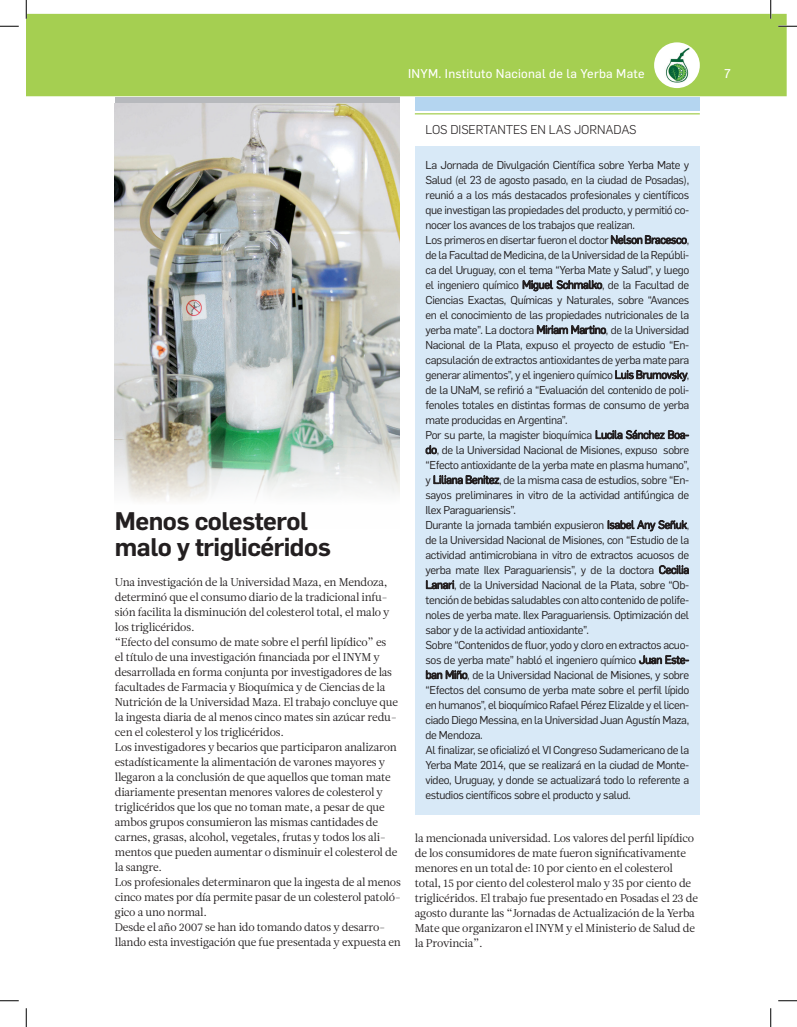
<style>
.page{position:relative;width:797px;height:1027px;background:#fff}
.page>*{position:absolute;margin:0;border:0;box-sizing:border-box;transform-origin:0 0}
.t1{font:600 25px/26.2px "Flama";letter-spacing:-.02em;color:#231f20}
.t2{font:12.5px "Flama Basic";letter-spacing:.02em;color:#fff}
.t3{font:300 12.5px "Flama";letter-spacing:-.005em;color:#231f20}
.t4{font:11.25px/15px "Flama";letter-spacing:-.03em;color:#231f20}
.t5{font:11.25px/15px "Leitura News Roman 1";letter-spacing:-.02em;color:#231f20}
</style>
<div class="page">
<img style="left:115px;top:103px;width:285px;height:398px">
<div style="left:415px;top:146px;width:284px;height:669px;background:#d8e9f7"></div>
<svg style="left:611px;top:235px;width:76px;height:9px"></svg>
<svg style="left:522px;top:280px;width:80px;height:11px"></svg>
<svg style="left:537px;top:325px;width:69px;height:9px"></svg>
<svg style="left:615px;top:370px;width:72px;height:11px"></svg>
<svg style="left:595px;top:430px;width:94px;height:9px"></svg>
<svg style="left:425px;top:445px;width:12px;height:9px"></svg>
<svg style="left:433px;top:475px;width:66px;height:9px"></svg>
<svg style="left:608px;top:520px;width:79px;height:11px"></svg>
<svg style="left:659px;top:565px;width:30px;height:9px"></svg>
<svg style="left:426px;top:580px;width:28px;height:9px"></svg>
<svg style="left:639px;top:655px;width:50px;height:9px"></svg>
<svg style="left:426px;top:670px;width:41px;height:9px"></svg>
<div style="left:415px;top:97px;width:284px;height:13px;background:#b4d5f0"></div>
<hr style="left:415px;top:113px;width:284px;height:1px;background:#a5cf51">
<div style="left:26px;top:14px;width:760px;height:82px;background:#a5cf51"></div>
<div style="left:654px;top:42px;width:45px;height:46px;background:#fff;border-radius:50%"></div>
<img style="left:666px;top:48px;width:24px;height:35px">
<svg style="left:0;top:25px;width:19px;height:2px"></svg>
<svg style="left:778px;top:25px;width:19px;height:2px"></svg>
<svg style="left:0;top:1000px;width:19px;height:1px"></svg>
<svg style="left:778px;top:1000px;width:19px;height:1px"></svg>
<svg style="left:25px;top:0;width:2px;height:19px"></svg>
<svg style="left:25px;top:1008px;width:2px;height:19px"></svg>
<svg style="left:770px;top:0;width:1px;height:19px"></svg>
<svg style="left:770px;top:1008px;width:1px;height:19px"></svg>
<p class="t2" style="left:408px;top:65px;width:238px">INYM. Instituto Nacional de la Yerba Mate</p>
<p class="t2" style="left:724px;top:65px;width:8px">7</p>
<h1 class="t1" style="left:115px;top:506px;width:217px">Menos colesterol malo y triglicéridos</h1>
<p class="t5" style="left:115px;top:575px;width:288px">Una investigación de la Universidad Maza, en Mendoza, determinó que el consumo diario de la tradicional infu&shy;sión facilita la disminución del colesterol total, el malo y los triglicéridos.<br>“Efecto del consumo de mate sobre el perfil lipídico” es<br>el título de una investigación financiada por el INYM y desarrollada en forma conjunta por investigadores de las facultades de Farmacia y Bioquímica y de Ciencias de la Nutrición de la Universidad Maza. El trabajo concluye que la ingesta diaria de al menos cinco mates sin azúcar redu&shy;cen el colesterol y los triglicéridos.<br>Los investigadores y becarios que participaron analizaron estadísticamente la alimentación de varones mayores y llegaron a la conclusión de que aquellos que toman mate diariamente presentan menores valores de colesterol y triglicéridos que los que no toman mate, a pesar de que ambos grupos consumieron las mismas cantidades de carnes, grasas, alcohol, vegetales, frutas y todos los ali&shy;mentos que pueden aumentar o disminuir el colesterol de la sangre.<br>Los profesionales determinaron que la ingesta de al menos cinco mates por día permite pasar de un colesterol patoló&shy;gico a uno normal.<br>Desde el año 2007 se han ido tomando datos y desarro&shy;llando esta investigación que fue presentada y expuesta en</p>
<p class="t3" style="left:425px;top:121px;width:212px">LOS DISERTANTES EN LAS JORNADAS</p>
<p class="t4" style="left:425px;top:156px;width:265px">La Jornada de Divulgación Científica sobre Yerba Mate y Salud (el 23 de agosto pasado, en la ciudad de Posadas), reunió a a los más destacados profesionales y científicos que investigan las propiedades del producto, y permitió co&shy;nocer los avances de los trabajos que realizan.<br>Los primeros en disertar fueron el doctor Nelson Bracesco, de la Facultad de Medicina, de la Universidad de la Repúbli&shy;ca del Uruguay, con el tema “Yerba Mate y Salud”, y luego el ingeniero químico Miguel Schmalko, de la Facultad de Ciencias Exactas, Químicas y Naturales, sobre “Avances en el conocimiento de las propiedades nutricionales de la yerba mate”. La doctora Miriam Martino, de la Universidad Nacional de la Plata, expuso el proyecto de estudio “En&shy;capsulación de extractos antioxidantes de yerba mate para generar alimentos”, y el ingeniero químico Luis Brumovsky, de la UNaM, se refirió a “Evaluación del contenido de poli&shy;fenoles totales en distintas formas de consumo de yerba mate producidas en Argentina”.<br>Por su parte, la magister bioquímica Lucila Sánchez Boa&shy;do, de la Universidad Nacional de Misiones, expuso sobre “Efecto antioxidante de la yerba mate en plasma humano”, y Liliana Benitez, de la misma casa de estudios, sobre “En&shy;sayos preliminares in vitro de la actividad antifúngica de Ilex Paraguariensis”.<br>Durante la jornada también expusieron Isabel Any Señuk, de la Universidad Nacional de Misiones, con “Estudio de la actividad antimicrobiana in vitro de extractos acuosos de yerba mate Ilex Paraguariensis”, y de la doctora Cecilia Lanari, de la Universidad Nacional de la Plata, sobre “Ob&shy;tención de bebidas saludables con alto contenido de polife&shy;noles de yerba mate. Ilex Paraguariensis. Optimización del sabor y de la actividad antioxidante”.<br>Sobre “Contenidos de fluor, yodo y cloro en extractos acuo&shy;sos de yerba mate” habló el ingeniero químico Juan Este&shy;ban Miño, de la Universidad Nacional de Misiones, y sobre “Efectos del consumo de yerba mate sobre el perfil lípido en humanos”, el bioquímico Rafael Pérez Elizalde y el licen&shy;ciado Diego Messina, en la Universidad Juan Agustín Maza, de Mendoza.<br>Al finalizar, se oficializó el VI Congreso Sudamericano de la Yerba Mate 2014, que se realizará en la ciudad de Monte&shy;video, Uruguay, y donde se actualizará todo lo referente a estudios científicos sobre el producto y salud.</p>
<p class="t5" style="left:415px;top:831px;width:284px">la mencionada universidad. Los valores del perfil lipídico de los consumidores de mate fueron significativamente menores en un total de: 10 por ciento en el colesterol total, 15 por ciento del colesterol malo y 35 por ciento de triglicéridos. El trabajo fue presentado en Posadas el 23 de agosto durante las “Jornadas de Actualización de la Yerba Mate que organizaron el INYM y el Ministerio de Salud de la Provincia”.</p>
</div>
